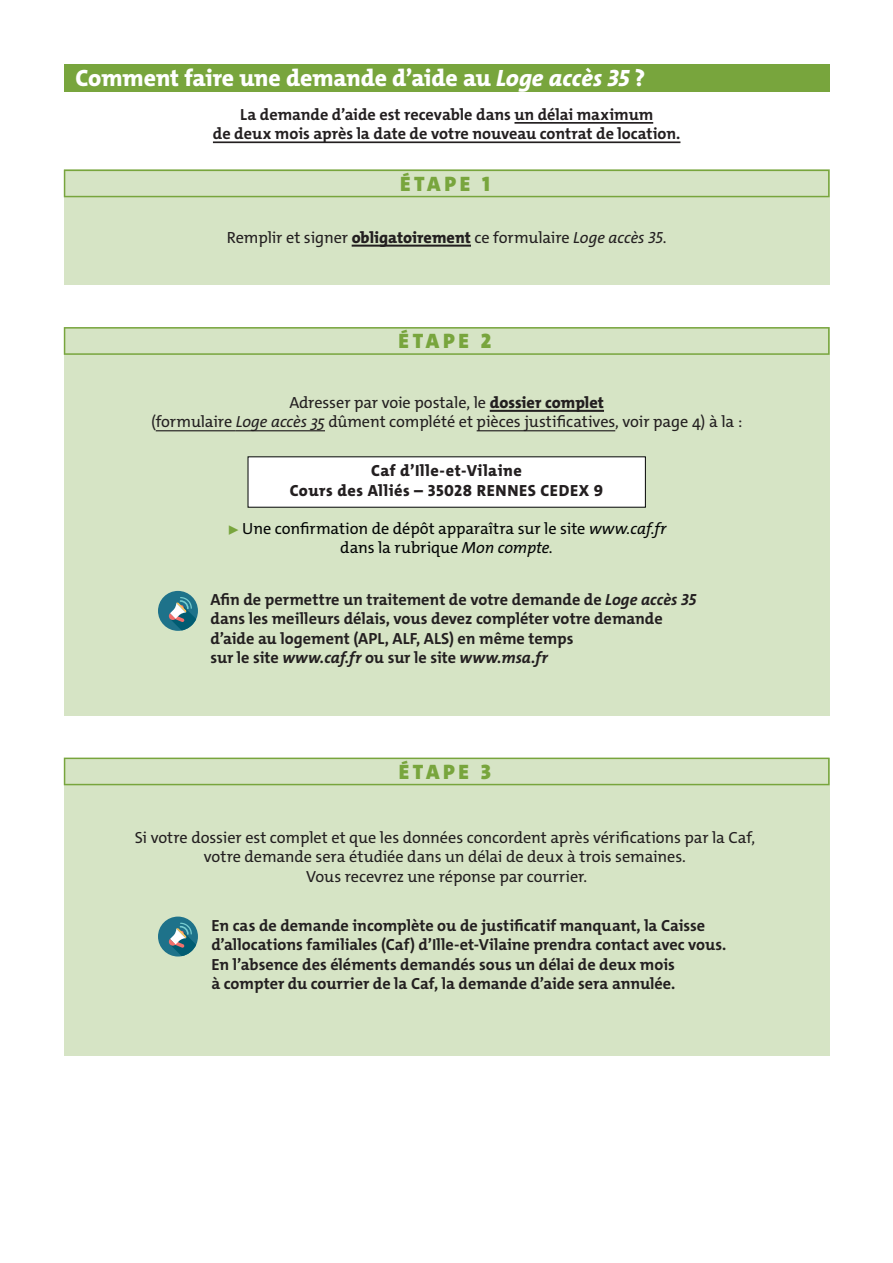
<style>
.page{position:relative;width:893px;height:1263px;background:#fff}
.page>*{position:absolute;margin:0;border:0;box-sizing:border-box;transform-origin:0 0}
.t1{font:800 23.7px "The Mix C4 s";letter-spacing:-.005em;color:#fff}
.t2{font:900 21px "The Mix C4 s";letter-spacing:.165em;color:#78a53d}
.t3{font:700 16.2px/19.5px "The Mix C4 s";color:#231f20}
.t4{font:16.2px/19.5px "The Mix C4 s";letter-spacing:-.005em;color:#231f20;text-align:center}
.t5{font:16.2px/19.5px "The Mix C4 s";letter-spacing:-.005em;color:#030505;text-align:center}
.t6{font:800 16.2px/19.5px "The Mix C4 s";letter-spacing:.035em;color:#231f20;text-align:center}
.s1{font-style:italic}
.s2{font-weight:800}
.s3{font-size:13.5px;color:#78a53d}
</style>
<div class="page">
<div style="left:64px;top:64px;width:765px;height:28px;background:#78a53d"></div>
<div style="left:64px;top:758px;width:765px;height:297px;background:#d6e4c5"></div>
<div style="left:64px;top:327px;width:765px;height:389px;background:#d6e4c5"></div>
<div style="left:64px;top:170px;width:765px;height:115px;background:#d6e4c5"></div>
<hr style="left:514px;top:122px;width:139px;height:2px;background:#231f20">
<hr style="left:213px;top:141px;width:467px;height:2px;background:#231f20">
<svg style="left:64px;top:327px;width:765px;height:28px"></svg>
<svg style="left:64px;top:758px;width:765px;height:27px"></svg>
<hr style="left:351px;top:245px;width:120px;height:2px;background:#231f20">
<hr style="left:489px;top:410px;width:115px;height:2px;background:#231f20">
<hr style="left:156px;top:430px;width:80px;height:1px;background:#231f20">
<hr style="left:236px;top:430px;width:89px;height:1px;background:#231f20">
<hr style="left:476px;top:430px;width:139px;height:1px;background:#231f20">
<div style="left:158px;top:591px;width:40px;height:40px;background:#1e728a;border-radius:50%"></div>
<svg style="left:168px;top:597px;width:28px;height:34px"></svg>
<div style="left:158px;top:917px;width:40px;height:40px;background:#1e728a;border-radius:50%"></div>
<svg style="left:168px;top:923px;width:28px;height:33px"></svg>
<div style="left:248px;top:457px;width:397px;height:50px;background:#fff"></div>
<h1 class="t1" style="left:75px;top:63px;width:571px">Comment faire une demande d’aide au <span class="s1">Loge accès 35</span> ?</h1>
<p class="t3" style="left:213px;top:105px;width:469px;text-align:center">La demande d’aide est recevable dans un délai maximum<br>de deux mois après la date de votre nouveau contrat de location.</p>
<p class="t2" style="left:400px;top:170px;width:91px">ÉTAPE 1</p>
<p class="t4" style="left:227px;top:228px;width:441px">Remplir et signer <span class="s2">obligatoirement</span> ce formulaire <span class="s1">Loge accès 35</span>.</p>
<p class="t2" style="left:398px;top:328px;width:94px">ÉTAPE 2</p>
<p class="t4" style="left:151px;top:393px;width:592px">Adresser par voie postale, le <span class="s2">dossier complet<br></span>(formulaire <span class="s1">Loge accès 35</span> dûment complété et pièces justificatives, voir page 4) à la :</p>
<p class="t6" style="left:290px;top:461px;width:315px">Caf d’Ille-et-Vilaine<br>Cours des Alliés – 35028 RENNES CEDEX 9</p>
<p class="t5" style="left:226px;top:519px;width:441px"><span class="s3">▶</span> Une confirmation de dépôt apparaîtra sur le site <span class="s1">www.caf.fr </span>dans la rubrique <span class="s1">Mon compte</span>.</p>
<p class="t3" style="left:210px;top:590px;width:487px">Afin de permettre un traitement de votre demande de <span class="s1">Loge accès 35 </span>dans les meilleurs délais, vous devez compléter votre demande d’aide au logement (APL, ALF, ALS) en même temps<br>sur le site <span class="s1">www.caf.fr</span> ou sur le site <span class="s1">www.msa.fr</span></p>
<p class="t2" style="left:399px;top:758px;width:94px">ÉTAPE 3</p>
<p class="t4" style="left:135px;top:828px;width:621px">Si votre dossier est complet et que les données concordent après vérifications par la Caf, votre demande sera étudiée dans un délai de deux à trois semaines.<br>Vous recevrez une réponse par courrier.</p>
<p class="t3" style="left:211px;top:916px;width:516px">En cas de demande incomplète ou de justificatif manquant, la Caisse d’allocations familiales (Caf) d’Ille-et-Vilaine prendra contact avec vous.<br>En l’absence des éléments demandés sous un délai de deux mois<br>à compter du courrier de la Caf, la demande d’aide sera annulée.</p>
</div>
